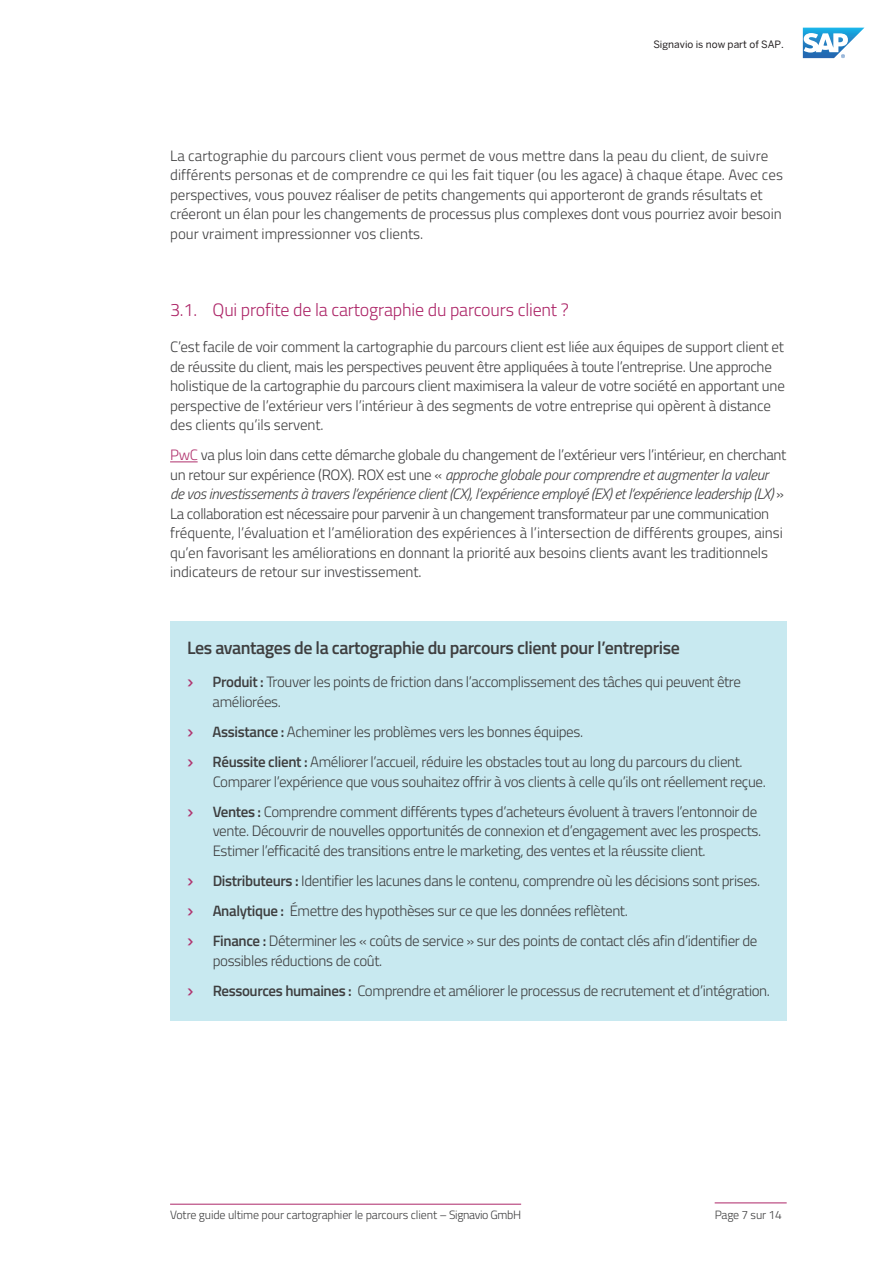
<style>
.page{position:relative;width:893px;height:1263px;background:#fff}
.page>*{position:absolute;margin:0;border:0;box-sizing:border-box;transform-origin:0 0}
.t1{font:600 18px "Titillium Web";letter-spacing:-.025em;color:#3e3e3f}
.t2{font:300 18px "Titillium Web";letter-spacing:-.01em;color:#ad2668}
.t3{font:300 15px/19.5px "Titillium Web";letter-spacing:-.02em;color:#3e3e3f}
.t4{font:300 12px "Titillium Web";letter-spacing:-.01em;color:#3e3e3f}
.t5{font:10.05px "Benton Sans";color:#231f20}
.s1{color:#b0326d}
.s2{font-style:italic}
.s3{font-family:"Vista Sans OT";font-weight:700;color:#b0326d}
.s4{font-weight:600}
</style>
<div class="page">
<hr style="left:170px;top:1204px;width:351px;height:1px;background:#ad2668">
<hr style="left:715px;top:1203px;width:72px;height:1px;background:#ad2668">
<svg style="left:803px;top:28px;width:61px;height:30px"></svg>
<div style="left:170px;top:621px;width:617px;height:399px;background:#c8e9f0"></div>
<svg style="left:170px;top:462px;width:28px;height:1px"></svg>
<p class="t5" style="left:653px;top:37px;width:132px">Signavio is now part of SAP.</p>
<p class="t3" style="left:170px;top:145px;width:614px">La cartographie du parcours client vous permet de vous mettre dans la peau du client, de suivre différents personas et de comprendre ce qui les fait tiquer (ou les agace) à chaque étape. Avec ces perspectives, vous pouvez réaliser de petits changements qui apporteront de grands résultats et créeront un élan pour les changements de processus plus complexes dont vous pourriez avoir besoin pour vraiment impressionner vos clients.</p>
<p class="t2" style="left:170px;top:296px;width:400px">3.1. Qui profite de la cartographie du parcours client ?</p>
<p class="t3" style="left:170px;top:337px;width:616px">C’est facile de voir comment la cartographie du parcours client est liée aux équipes de support client et de réussite du client, mais les perspectives peuvent être appliquées à toute l’entreprise. Une approche holistique de la cartographie du parcours client maximisera la valeur de votre société en apportant une perspective de l’extérieur vers l’intérieur à des segments de votre entreprise qui opèrent à distance des clients qu’ils servent.</p>
<p class="t3" style="left:170px;top:445px;width:618px"><span class="s1">PwC</span> va plus loin dans cette démarche globale du changement de l’extérieur vers l’intérieur, en cherchant un retour sur expérience (ROX). ROX est une « <span class="s2">approche globale pour comprendre et augmenter la valeur<br>de vos investissements à travers l’expérience client (CX), l’expérience employé (EX) et l’expérience leadership (LX)</span> » La collaboration est nécessaire pour parvenir à un changement transformateur par une communication fréquente, l’évaluation et l’amélioration des expériences à l’intersection de différents groupes, ainsi qu’en favorisant les améliorations en donnant la priorité aux besoins clients avant les traditionnels indicateurs de retour sur investissement.</p>
<p class="t1" style="left:187px;top:634px;width:494px">Les avantages de la cartographie du parcours client pour l’entreprise</p>
<p class="t3" style="left:213px;top:672px;width:530px;text-indent:-26px"><span class="s3">&gt;</span> <span class="s4">Produit :</span> Trouver les points de friction dans l’accomplissement des tâches qui peuvent être améliorées.</p>
<p class="t3" style="left:187px;top:716px;width:557px;line-height:30.2px"><span class="s3">&gt;</span> <span class="s4">Assistance :</span> Acheminer les problèmes vers les bonnes équipes.<br><span class="s3">&gt;</span> <span class="s4">Réussite client :</span> Améliorer l’accueil, réduire les obstacles tout au long du parcours du client.</p>
<p class="t3" style="left:187px;top:766px;width:580px;line-height:30.2px;text-indent:26px">Comparer l’expérience que vous souhaitez offrir à vos clients à celle qu’ils ont réellement reçue. <span class="s3">&gt;</span> <span class="s4">Ventes :</span> Comprendre comment différents types d’acheteurs évoluent à travers l’entonnoir de</p>
<p class="t3" style="left:213px;top:820px;width:550px">vente. Découvrir de nouvelles opportunités de connexion et d’engagement avec les prospects.<br>Estimer l’efficacité des transitions entre le marketing, des ventes et la réussite client.</p>
<p class="t3" style="left:187px;top:865px;width:574px;line-height:30.2px"><span class="s3">&gt;</span> <span class="s4">Distributeurs :</span> Identifier les lacunes dans le contenu, comprendre où les décisions sont prises. <span class="s3">&gt;</span> <span class="s4">Analytique :</span> Émettre des hypothèses sur ce que les données reflètent.<br><span class="s3">&gt;</span> <span class="s4">Finance :</span> Déterminer les « coûts de service » sur des points de contact clés afin d’identifier de</p>
<p class="t3" style="left:187px;top:945px;width:584px;line-height:30.2px;text-indent:26px">possibles réductions de coût.<br><span class="s3">&gt;</span> <span class="s4">Ressources humaines :</span> Comprendre et améliorer le processus de recrutement et d’intégration.</p>
<p class="t4" style="left:170px;top:1206px;width:353px">Votre guide ultime pour cartographier le parcours client – Signavio GmbH</p>
<p class="t4" style="left:715px;top:1206px;width:69px">Page 7 sur 14</p>
</div>
